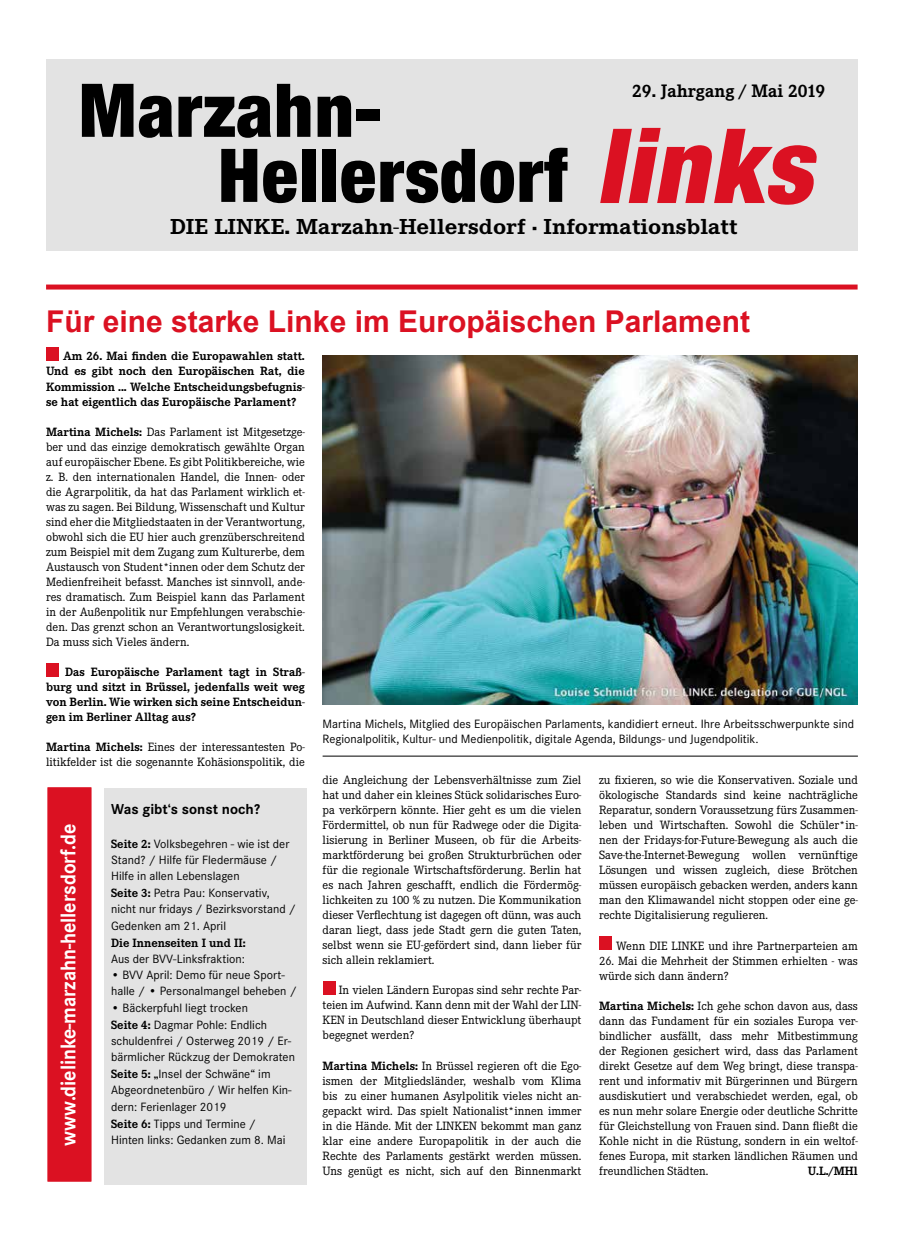
<style>
.page{position:relative;width:904px;height:1241px;background:#fff}
.page>*{position:absolute;margin:0;border:0;box-sizing:border-box;transform-origin:0 0}
.t1{font:900 75px/65px "Neue Helvetica Condensed BQ";color:#000}
.t2{font:700 30px "Arial";color:#db1122}
.t3{font:700 22.5px "Corporate E";color:#000;scale:1.1 1}
.t4{font:700 22px "Corporate S";letter-spacing:-.005em;color:#fff;scale:.91 1}
.t5{font:700 18.75px "Corporate E";color:#000}
.t6{font:700 15px "Corporate S";color:#000}
.t7{font:12.5px/15px "Corporate E";color:#000;text-align:justify}
.t8{font:12.5px/16.5px "Corporate S";color:#000}
.t9{font:700 12.5px/15px "Corporate E";color:#000;text-align:justify}
.s1{font-style:italic;font-size:105px;color:#db1122}
.s2{font-weight:700}
.s3{font-family:"Corporate E";font-weight:700}
</style>
<div class="page">
<div style="left:46px;top:59px;width:811px;height:192px;background:#e3e3e3"></div>
<div style="left:45px;top:784px;width:49px;height:399px;background:#db1122;border:2px solid #fff"></div>
<div style="left:104px;top:787px;width:202px;height:396px;background:#e3e3e3"></div>
<div style="left:46px;top:284px;width:811px;height:5px;background:#db1122"></div>
<div style="left:46px;top:347px;width:13px;height:13px;background:#db1122"></div>
<div style="left:46px;top:663px;width:13px;height:13px;background:#db1122"></div>
<div style="left:322px;top:981px;width:13px;height:13px;background:#db1122"></div>
<div style="left:599px;top:936px;width:13px;height:13px;background:#db1122"></div>
<img style="left:322px;top:355px;width:535px;height:349px">
<hr style="left:322px;top:755px;width:535px;height:1px;background:#000">
<h1 class="t1" style="left:217px;top:77px;width:619px;text-indent:-139px">Marzahn-<br>Hellersdorf <span class="s1">links</span></h1>
<h3 class="t3" style="left:170px;top:214px;width:517px">DIE LINKE. Marzahn-Hellersdorf · Informationsblatt</h3>
<h3 class="t5" style="left:632px;top:80px;width:194px">29. Jahrgang / Mai 2019</h3>
<h2 class="t2" style="left:46px;top:301px;width:705px">Für eine starke Linke im Europäischen Parlament</h2>
<p class="t9" style="left:46px;top:349px;width:260px;text-indent:17px">Am 26. Mai finden die Europawahlen statt.<br>Und es gibt noch den Europäischen Rat, die Kommission ... Welche Entscheidungsbefugnis&shy;se hat eigentlich das Europäische Parlament?</p>
<p class="t7" style="left:46px;top:424px;width:260px"><span class="s2">Martina Michels:</span> Das Parlament ist Mitgesetzge&shy;ber und das einzige demokratisch gewählte Organ auf europäischer Ebene. Es gibt Politikbereiche, wie z. B. den internationalen Handel, die Innen- oder die Agrarpolitik, da hat das Parlament wirklich et&shy;was zu sagen. Bei Bildung, Wissenschaft und Kultur sind eher die Mitgliedstaaten in der Verantwortung, obwohl sich die EU hier auch grenzüberschreitend zum Beispiel mit dem Zugang zum Kulturerbe, dem Austausch von Student*innen oder dem Schutz der Medienfreiheit befasst. Manches ist sinnvoll, ande&shy;res dramatisch. Zum Beispiel kann das Parlament in der Außenpolitik nur Empfehlungen verabschie&shy;den. Das grenzt schon an Verantwortungslosigkeit.<br>Da muss sich Vieles ändern.</p>
<p class="t9" style="left:46px;top:664px;width:260px;text-indent:19px">Das Europäische Parlament tagt in Straß&shy;burg und sitzt in Brüssel, jedenfalls weit weg von Berlin. Wie wirken sich seine Entscheidun&shy;gen im Berliner Alltag aus?</p>
<p class="t7" style="left:46px;top:739px;width:260px"><span class="s2">Martina Michels:</span> Eines der interessantesten Po&shy;litikfelder ist die sogenannte Kohäsionspolitik, die</p>
<p class="t7" style="left:322px;top:772px;width:260px">die Angleichung der Lebensverhältnisse zum Ziel hat und daher ein kleines Stück solidarisches Euro&shy;pa verkörpern könnte. Hier geht es um die vielen Fördermittel, ob nun für Radwege oder die Digita&shy;lisierung in Berliner Museen, ob für die Arbeits&shy;marktförderung bei großen Strukturbrüchen oder für die regionale Wirtschaftsförderung. Berlin hat es nach Jahren geschafft, endlich die Fördermög&shy;lichkeiten zu 100 % zu nutzen. Die Kommunikation dieser Verflechtung ist dagegen oft dünn, was auch daran liegt, dass jede Stadt gern die guten Taten, selbst wenn sie EU-gefördert sind, dann lieber für sich allein reklamiert.</p>
<p class="t7" style="left:322px;top:982px;width:260px;text-indent:16px">In vielen Ländern Europas sind sehr rechte Par&shy;teien im Aufwind. Kann denn mit der Wahl der LIN-KEN in Deutschland dieser Entwicklung überhaupt begegnet werden?</p>
<p class="t7" style="left:322px;top:1057px;width:260px"><span class="s2">Martina Michels:</span> In Brüssel regieren oft die Ego&shy;ismen der Mitgliedsländer, weshalb vom Klima bis zu einer humanen Asylpolitik vieles nicht an&shy;gepackt wird. Das spielt Nationalist*innen immer in die Hände. Mit der LINKEN bekommt man ganz klar eine andere Europapolitik in der auch die Rechte des Parlaments gestärkt werden müssen.<br>Uns genügt es nicht, sich auf den Binnenmarkt</p>
<p class="t8" style="left:322px;top:716px;width:533px;line-height:15px">Martina Michels, Mitglied des Europäischen Parlaments, kandidiert erneut. Ihre Arbeitsschwerpunkte sind<br>Regionalpolitik, Kultur- und Medienpolitik, digitale Agenda, Bildungs- und Jugendpolitik.</p>
<p class="t7" style="left:599px;top:772px;width:260px">zu fixieren, so wie die Konservativen. Soziale und ökologische Standards sind keine nachträgliche Reparatur, sondern Voraussetzung fürs Zusammen&shy;leben und Wirtschaften. Sowohl die Schüler*in&shy;nen der Fridays-for-Future-Bewegung als auch die Save-the-Internet-Bewegung wollen vernünftige Lösungen und wissen zugleich, diese Brötchen müssen europäisch gebacken werden, anders kann man den Klimawandel nicht stoppen oder eine ge&shy;rechte Digitalisierung regulieren.</p>
<p class="t7" style="left:616px;top:938px;width:243px">Wenn DIE LINKE und ihre Partnerparteien am</p>
<p class="t7" style="left:599px;top:953px;width:260px">26. Mai die Mehrheit der Stimmen erhielten - was würde sich dann ändern?</p>
<p class="t7" style="left:599px;top:998px;width:260px"><span class="s2">Martina Michels:</span> Ich gehe schon davon aus, dass dann das Fundament für ein soziales Europa ver&shy;bindlicher ausfällt, dass mehr Mitbestimmung der Regionen gesichert wird, dass das Parlament direkt Gesetze auf dem Weg bringt, diese transpa&shy;rent und informativ mit Bürgerinnen und Bürgern ausdiskutiert und verabschiedet werden, egal, ob es nun mehr solare Energie oder deutliche Schritte für Gleichstellung von Frauen sind. Dann fließt die Kohle nicht in die Rüstung, sondern in ein weltof&shy;fenes Europa, mit starken ländlichen Räumen und freundlichen Städten.</p>
<p class="t6" style="left:111px;top:800px;width:150px">Was gibt‘s sonst noch?</p>
<p class="t8" style="left:111px;top:835px;width:186px"><span class="s3">Seite 2:</span> Volksbegehren - wie ist der<br>Stand? / Hilfe für Fledermäuse /<br>Hilfe in allen Lebenslagen<br><span class="s3">Seite 3:</span> Petra Pau: Konservativ, nicht nur fridays / Bezirksvorstand /<br>Gedenken am 21. April</p>
<p class="t9" style="left:111px;top:934px;width:136px">Die Innenseiten I und II:</p>
<p class="t8" style="left:111px;top:950px;width:135px">Aus der BVV-Linksfraktion:</p>
<p class="t8" style="left:111px;top:966px;width:187px">• BVV April: Demo für neue Sport&shy;halle / • Personalmangel beheben /</p>
<p class="t8" style="left:111px;top:999px;width:185px">• Bäckerpfuhl liegt trocken<br><span class="s3">Seite 4:</span> Dagmar Pohle: Endlich schuldenfrei / Osterweg 2019 / Er&shy;bärmlicher Rückzug der Demokraten<br><span class="s3">Seite 5:</span> <span class="s2">„</span>Insel der Schwäne“ im<br>Abgeordnetenbüro / Wir helfen Kin&shy;dern: Ferienlager 2019<br><span class="s3">Seite 6:</span> Tipps und Termine /<br>Hinten links: Gedanken zum 8. Mai</p>
<h3 class="t4" style="left:56px;top:1145px;width:355px;rotate:-90deg">www.dielinke-marzahn-hellersdorf.de</h3>
<p class="t9" style="left:808px;top:1163px;width:51px">U.L./MHl</p>
</div>
